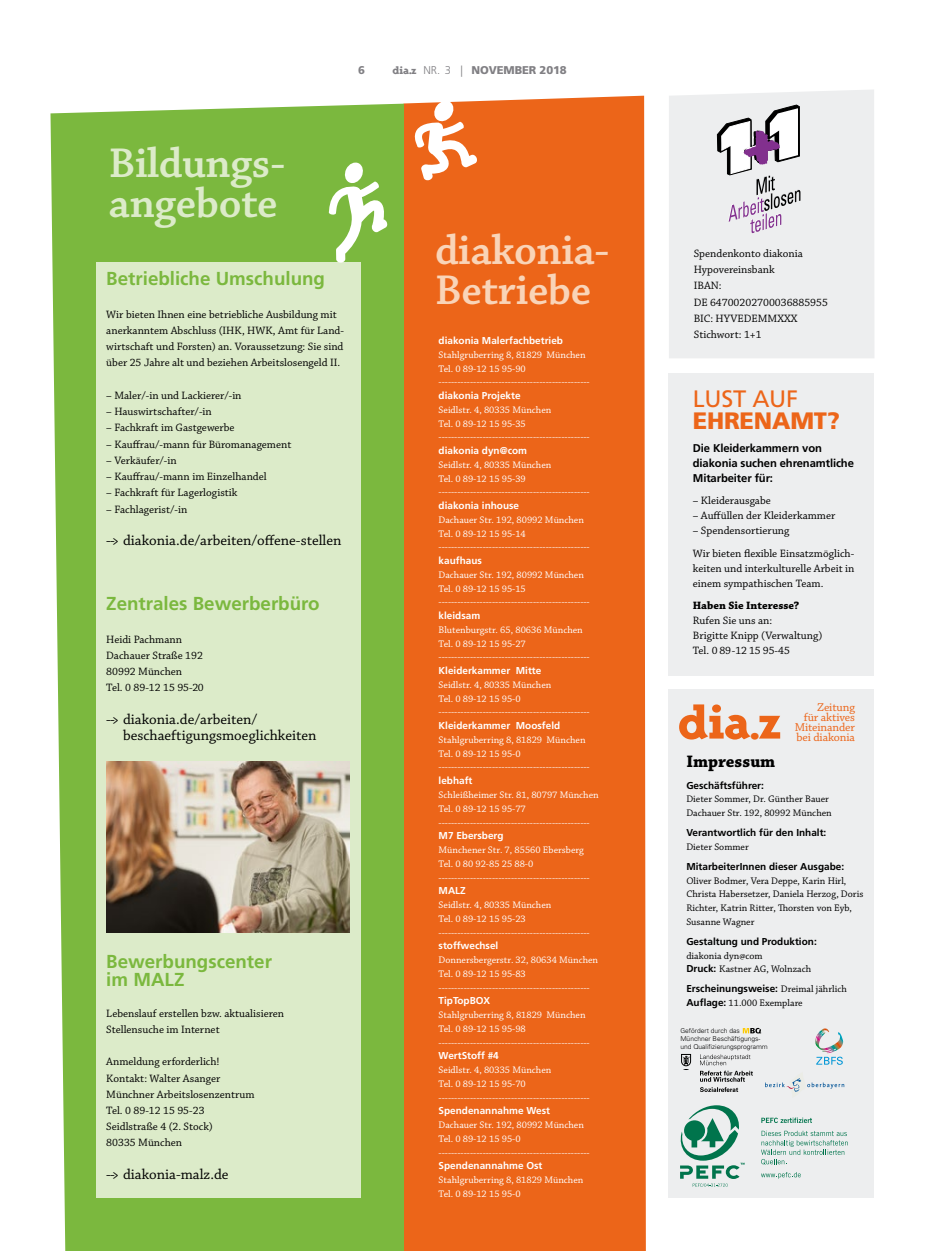
<style>
.page{position:relative;width:925px;height:1251px;background:#fff}
.page>*{position:absolute;margin:0;border:0;box-sizing:border-box;transform-origin:0 0}
.t1{font:49.5px "Triplex Serif Extra Bold Oldstyle";color:#ec6519;scale:1.1 1}
.t2{font:600 43.75px/40px "Chaparral Pro";letter-spacing:-.01em;color:#f9d4b8}
.t3{font:600 43.75px/40px "Chaparral Pro";letter-spacing:-.01em;color:#dcebc9}
.t4{font:900 23.75px "Frutiger LT Std";letter-spacing:-.01em;color:#ec6519}
.t5{font:23.75px "Frutiger LT Std";letter-spacing:-.01em;color:#ec6519}
.t6{font:700 18.75px/18.8px "Frutiger LT Std";color:#7bb83e}
.t7{font:700 17.5px "Chaparral Pro";color:#000}
.t8{font:15px/16.2px "Chaparral Pro";color:#000}
.t9{font:12px/10.1px "Chaparral Pro";letter-spacing:-.01em;color:#ec6519;text-align:right}
.t10{font:11.25px/16.2px "Chaparral Pro";color:#000}
.t11{font:700 11.25px/15px "Frutiger LT Std";letter-spacing:-.01em;color:#000}
.t12{font:900 11.25px "Frutiger LT Std";letter-spacing:-.01em;color:#818084}
.t13{font:700 11.25px "Chaparral Pro";color:#000}
.t14{font:10px/13.8px "Chaparral Pro";color:#fff}
.t15{font:10px/13.8px "Chaparral Pro";color:#000}
.t16{font:700 10px "Frutiger LT Std";color:#fff}
.t17{font:700 10px "Frutiger LT Std";color:#000}
.t18{font:300 6.62px/8px "Univers";color:#000}
.s1{font-family:"Triplex Serif Extra Bold Oldstyle";font-weight:400}
.s2{font-weight:300}
.s3{font-size:39.25px}
.s4{font-family:"Frutiger LT Std";font-weight:700}
.s5{font-family:"Chaparral Pro";font-weight:400}
</style>
<div class="page">
<div style="left:401px;top:96px;width:245px;height:1155px;background:#ec6519"></div>
<svg style="left:50px;top:104px;width:354px;height:1147px;background:#85bd4d"></svg>
<div style="left:97px;top:262px;width:264px;height:936px;background:#dcebc9"></div>
<div style="left:668px;top:690px;width:205px;height:508px;background:#edeeef"></div>
<div style="left:669px;top:90px;width:205px;height:268px;background:#edeeef"></div>
<div style="left:668px;top:373px;width:205px;height:302px;background:#edeeef"></div>
<svg style="left:765px;top:1078px;width:79px;height:14px"></svg>
<svg style="left:743px;top:1028px;width:18px;height:5px"></svg>
<svg style="left:700px;top:1054px;width:50px;height:11px"></svg>
<svg style="left:681px;top:1054px;width:10px;height:12px"></svg>
<svg style="left:700px;top:1071px;width:53px;height:21px"></svg>
<svg style="left:815px;top:1028px;width:28px;height:37px"></svg>
<svg style="left:717px;top:104px;width:83px;height:129px"></svg>
<img style="left:106px;top:762px;width:243px;height:170px">
<svg style="left:414px;top:99px;width:63px;height:82px"></svg>
<svg style="left:329px;top:161px;width:59px;height:102px"></svg>
<svg style="left:680px;top:1105px;width:64px;height:82px"></svg>
<svg style="left:761px;top:1117px;width:51px;height:6px"></svg>
<svg style="left:761px;top:1131px;width:87px;height:33px"></svg>
<svg style="left:761px;top:1172px;width:40px;height:6px"></svg>
<p class="t12" style="left:358px;top:63px;width:8px">6</p>
<p class="t12" style="left:392px;top:63px;width:176px"><span class="s1">dia.z</span> <span class="s2">Nr. 3 |</span> NOVEMBER 2018</p>
<h2 class="t3" style="left:109px;top:144px;width:178px">Bildungs&shy;angebote</h2>
<h3 class="t6" style="left:106px;top:269px;width:220px">Betriebliche Umschulung</h3>
<p class="t10" style="left:106px;top:306px;width:239px">Wir bieten Ihnen eine betriebliche Ausbildung mit anerkanntem Abschluss (IHK, HWK, Amt für Land&shy;wirtschaft und Forsten) an. Voraussetzung: Sie sind über 25 Jahre alt und beziehen Arbeitslosengeld II.</p>
<p class="t10" style="left:106px;top:388px;width:137px">– Maler/-in und Lackierer/-in</p>
<p class="t10" style="left:106px;top:404px;width:107px">– Hauswirtschafter/-in</p>
<p class="t10" style="left:106px;top:420px;width:130px">– Fachkraft im Gastgewerbe</p>
<p class="t10" style="left:106px;top:436px;width:187px">– Kauffrau/-mann für Büromanagement</p>
<p class="t10" style="left:106px;top:453px;width:72px">– Verkäufer/-in</p>
<p class="t10" style="left:106px;top:469px;width:162px">– Kauffrau/-mann im Einzelhandel</p>
<p class="t10" style="left:106px;top:485px;width:133px">– Fachkraft für Lagerlogistik</p>
<p class="t10" style="left:106px;top:501px;width:83px">– Fachlagerist/-in</p>
<h3 class="t8" style="left:106px;top:533px;width:237px">--&gt; diakonia.de/arbeiten/offene-stellen</h3>
<h3 class="t6" style="left:106px;top:594px;width:215px">Zentrales Bewerberbüro</h3>
<p class="t10" style="left:106px;top:631px;width:99px">Heidi Pachmann<br>Dachauer Straße 192<br>80992 München<br>Tel. 0 89-12 15 95-20</p>
<h3 class="t8" style="left:123px;top:712px;width:195px;text-indent:-17px">--&gt; diakonia.de/arbeiten/ beschaeftigungsmoeglichkeiten</h3>
<h3 class="t6" style="left:106px;top:952px;width:167px">Bewerbungscenter im MALZ</h3>
<p class="t10" style="left:106px;top:1005px;width:179px">Lebenslauf erstellen bzw. aktualisieren<br>Stellensuche im Internet</p>
<p class="t10" style="left:106px;top:1054px;width:150px">Anmeldung erforderlich!<br>Kontakt: Walter Asanger<br>Münchner Arbeitslosenzentrum<br>Tel. 0 89-12 15 95-23<br>Seidlstraße 4 (2. Stock)<br>80335 München</p>
<h3 class="t8" style="left:106px;top:1167px;width:124px">--&gt; diakonia-malz.de</h3>
<h2 class="t2" style="left:435px;top:231px;width:176px">diakonia-<br>Betriebe</h2>
<p class="t16" style="left:438px;top:335px;width:126px">diakonia Malerfachbetrieb</p>
<p class="t14" style="left:438px;top:348px;width:153px">Stahlgruberring 8, 81829 München<br>Tel. 0 89-12 15 95-90 ------------------------------------------------</p>
<p class="t16" style="left:438px;top:390px;width:84px">diakonia Projekte</p>
<p class="t14" style="left:438px;top:403px;width:153px">Seidlstr. 4, 80335 München<br>Tel. 0 89-12 15 95-35 ------------------------------------------------</p>
<p class="t16" style="left:438px;top:445px;width:90px">diakonia dyn@com</p>
<p class="t14" style="left:438px;top:458px;width:153px">Seidlstr. 4, 80335 München<br>Tel. 0 89-12 15 95-39 ------------------------------------------------</p>
<p class="t16" style="left:438px;top:500px;width:82px">diakonia inhouse</p>
<p class="t14" style="left:438px;top:513px;width:153px">Dachauer Str. 192, 80992 München<br>Tel. 0 89-12 15 95-14 ------------------------------------------------</p>
<p class="t16" style="left:438px;top:555px;width:45px">kaufhaus</p>
<p class="t14" style="left:438px;top:568px;width:153px">Dachauer Str. 192, 80992 München<br>Tel. 0 89-12 15 95-15 ------------------------------------------------</p>
<p class="t16" style="left:438px;top:610px;width:43px">kleidsam</p>
<p class="t14" style="left:438px;top:623px;width:153px">Blutenburgstr. 65, 80636 München<br>Tel. 0 89-12 15 95-27 ------------------------------------------------</p>
<p class="t16" style="left:438px;top:665px;width:104px">Kleiderkammer Mitte</p>
<p class="t14" style="left:438px;top:678px;width:153px">Seidlstr. 4, 80335 München<br>Tel. 0 89-12 15 95-0 ------------------------------------------------</p>
<p class="t16" style="left:438px;top:720px;width:123px">Kleiderkammer Moosfeld</p>
<p class="t14" style="left:438px;top:733px;width:153px">Stahlgruberring 8, 81829 München<br>Tel. 0 89-12 15 95-0 ------------------------------------------------</p>
<p class="t16" style="left:438px;top:775px;width:35px">lebhaft</p>
<p class="t14" style="left:438px;top:788px;width:162px">Schleißheimer Str. 81, 80797 München<br>Tel. 0 89-12 15 95-77 ------------------------------------------------</p>
<p class="t16" style="left:438px;top:830px;width:67px">M7 Ebersberg</p>
<p class="t14" style="left:438px;top:843px;width:153px">Münchener Str. 7, 85560 Ebersberg<br>Tel. 0 80 92-85 25 88-0 ------------------------------------------------</p>
<p class="t16" style="left:438px;top:885px;width:29px">MALZ</p>
<p class="t14" style="left:438px;top:898px;width:153px">Seidlstr. 4, 80335 München<br>Tel. 0 89-12 15 95-23 ------------------------------------------------</p>
<p class="t16" style="left:438px;top:940px;width:61px">stoffwechsel</p>
<p class="t14" style="left:438px;top:953px;width:161px">Donnersbergerstr. 32, 80634 München<br>Tel. 0 89-12 15 95-83 ------------------------------------------------</p>
<p class="t16" style="left:438px;top:995px;width:53px">TipTopBOX</p>
<p class="t14" style="left:438px;top:1008px;width:153px">Stahlgruberring 8, 81829 München<br>Tel. 0 89-12 15 95-98 ------------------------------------------------</p>
<p class="t16" style="left:438px;top:1050px;width:62px">WertStoff #4</p>
<p class="t14" style="left:438px;top:1063px;width:153px">Seidlstr. 4, 80335 München<br>Tel. 0 89-12 15 95-70 ------------------------------------------------</p>
<p class="t16" style="left:438px;top:1105px;width:113px">Spendenannahme West</p>
<p class="t14" style="left:438px;top:1118px;width:153px">Dachauer Str. 192, 80992 München<br>Tel. 0 89-12 15 95-0 ------------------------------------------------</p>
<p class="t16" style="left:438px;top:1160px;width:105px">Spendenannahme Ost</p>
<p class="t14" style="left:438px;top:1173px;width:146px">Stahlgruberring 8, 81829 München<br>Tel. 0 89-12 15 95-0</p>
<p class="t10" style="left:694px;top:246px;width:136px">Spendenkonto diakonia<br>Hypovereinsbank<br>IBAN:<br>DE 64700202700036885955<br>BIC: HYVEDEMMXXX<br>Stichwort: 1+1</p>
<h3 class="t5" style="left:693px;top:384px;width:107px">LUST AUF</h3>
<h3 class="t4" style="left:693px;top:407px;width:149px">EHRENAMT?</h3>
<p class="t11" style="left:693px;top:440px;width:163px">Die Kleiderkammern von diakonia suchen ehrenamtliche<br>Mitarbeiter für:</p>
<p class="t10" style="left:693px;top:493px;width:79px">– Kleiderausgabe</p>
<p class="t10" style="left:693px;top:508px;width:144px">– Auffüllen der Kleiderkammer</p>
<p class="t10" style="left:693px;top:520px;width:163px;line-height:22.5px">– Spendensortierung<br>Wir bieten flexible Einsatzmöglich-</p>
<p class="t10" style="left:693px;top:561px;width:163px;line-height:15px">keiten und interkulturelle Arbeit in einem sympathischen Team.</p>
<p class="t13" style="left:693px;top:599px;width:108px">Haben Sie Interesse?</p>
<p class="t10" style="left:693px;top:614px;width:131px;line-height:15px">Rufen Sie uns an:<br>Brigitte Knipp (Verwaltung)<br>Tel. 0 89-12 15 95-45</p>
<h1 class="t1" style="left:677px;top:695px;width:96px">dia<span class="s3">.</span>z</h1>
<p class="t9" style="left:795px;top:703px;width:62px">Zeitung<br>für aktives<br>Miteinander</p>
<p class="t9" style="left:796px;top:733px;width:60px">bei diakonia</p>
<h3 class="t7" style="left:686px;top:751px;width:91px">Impressum</h3>
<p class="t17" style="left:686px;top:779px;width:79px">Geschäftsführer:</p>
<p class="t15" style="left:686px;top:793px;width:147px">Dieter Sommer, Dr. Günther Bauer<br>Dachauer Str. 192, 80992 München</p>
<p class="t17" style="left:686px;top:827px;width:142px">Verantwortlich für den Inhalt:</p>
<p class="t15" style="left:686px;top:840px;width:64px">Dieter Sommer</p>
<p class="t17" style="left:686px;top:860px;width:159px">MitarbeiterInnen dieser Ausgabe:</p>
<p class="t15" style="left:686px;top:874px;width:179px">Oliver Bodmer, Vera Deppe, Karin Hirl, Christa Habersetzer, Daniela Herzog, Doris Richter, Katrin Ritter, Thorsten von Eyb, Susanne Wagner</p>
<p class="t17" style="left:686px;top:935px;width:132px">Gestaltung und Produktion:</p>
<p class="t15" style="left:686px;top:949px;width:126px">diakonia dyn@com<br><span class="s4">Druck:</span> Kastner AG, Wolnzach</p>
<p class="t17" style="left:686px;top:983px;width:162px">Erscheinungsweise: <span class="s5">Dreimal jährlich</span></p>
<p class="t15" style="left:686px;top:996px;width:118px"><span class="s4">Auflage:</span> 11.000 Exemplare</p>
<p class="t18" style="left:680px;top:1027px;width:89px">Gefördert durch das<br>Münchner Beschäftigungs&shy;und Qualifizierungsprogramm</p>
</div>
